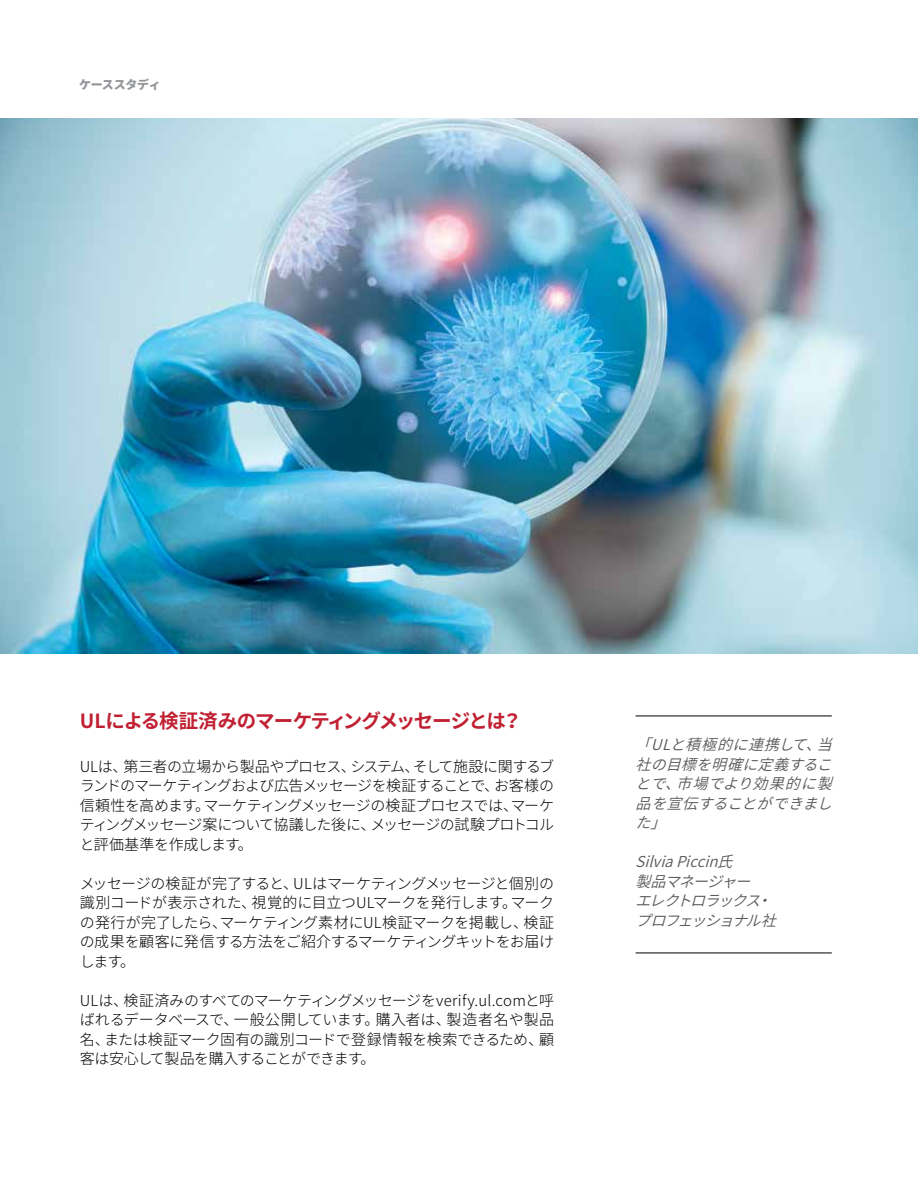
<style>
.page{position:relative;width:918px;height:1188px;background:#fff}
.page>*{position:absolute;margin:0;border:0;box-sizing:border-box;transform-origin:0 0}
.t1{font:700 19.5px "Noto Sans CJ Kjp";letter-spacing:-.055em;color:#c02032}
.t2{font:300 15px/19.5px "Noto Sans CJ Kjp";letter-spacing:-.04em;color:#000;text-align:justify}
.t3{font:italic 600 15px/19.5px "Noto Sans CJ Kjp";color:#58595b;text-align:justify}
.t4{font:900 12px "Noto Sans CJ Kjp";letter-spacing:-.03em;color:#939598}
</style>
<div class="page">
<img style="left:0;top:119px;width:918px;height:534px">
<hr style="left:636px;top:716px;width:196px;height:1px;background:#000">
<hr style="left:636px;top:953px;width:196px;height:1px;background:#000">
<p class="t4" style="left:79px;top:78px;width:83px">ケーススタディ</p>
<h1 class="t1" style="left:80px;top:710px;width:444px">ULによる検証済みのマーケティングメッセージとは？</h1>
<p class="t2" style="left:80px;top:757px;width:476px">ULは、第三者の立場から製品やプロセス、システム、そして施設に関するブランドのマーケティングおよび広告メッセージを検証することで、お客様の信頼性を高めます。マーケティングメッセージの検証プロセスでは、マーケティングメッセージ案について協議した後に、メッセージの試験プロトコルと評価基準を作成します。</p>
<p class="t2" style="left:80px;top:874px;width:476px">メッセージの検証が完了すると、ULはマーケティングメッセージと個別の識別コードが表示された、視覚的に目立つULマークを発行します。マークの発行が完了したら、マーケティング素材にUL検証マークを掲載し、検証の成果を顧客に発信する方法をご紹介するマーケティングキットをお届けします。</p>
<p class="t2" style="left:80px;top:991px;width:476px">ULは、検証済みのすべてのマーケティングメッセージをverify.ul.comと呼ばれるデータベースで、一般公開しています。購入者は、製造者名や製品名、または検証マーク固有の識別コードで登録情報を検索できるため、顧客は安心して製品を購入することができます。</p>
<p class="t3" style="left:636px;top:735px;width:209px">「ULと積極的に連携して、当社の目標を明確に定義することで、市場でより効果的に製品を宣伝することができました」</p>
<p class="t3" style="left:636px;top:852px;width:153px;text-align:left">SilviaPiccin氏<br>製品マネージャーエレクトロラックス・プロフェッショナル社</p>
</div>
